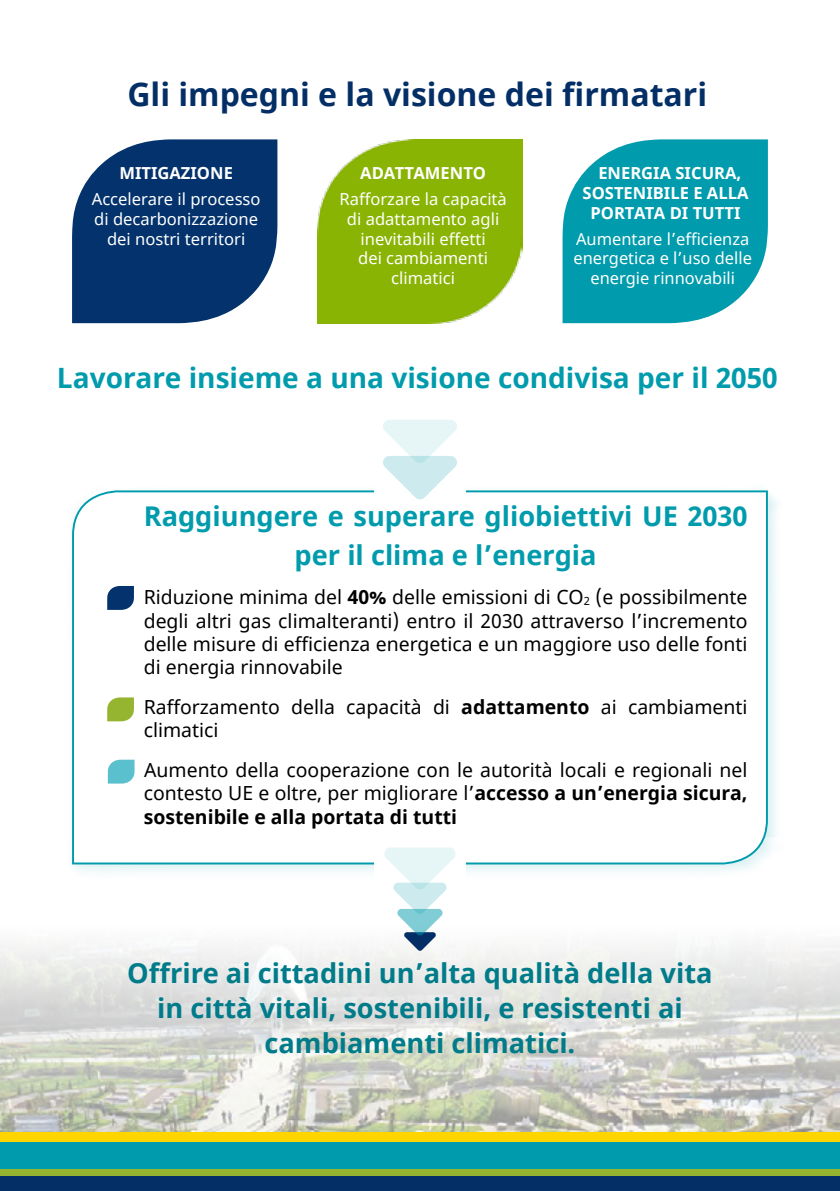
<style>
.page{position:relative;width:840px;height:1191px;background:#fff}
.page>*{position:absolute;margin:0;border:0;box-sizing:border-box;transform-origin:0 0}
.t1{font:700 32px "Noto Sans";color:#042f66}
.t2{font:700 28px "Noto Sans";color:#009bac}
.t3{font:700 27.2px/35px "Noto Sans";color:#007b89;text-align:center}
.t4{font:700 27.2px/38.8px "Noto Sans";color:#009bac;text-align:center}
.t5{font:19.4px/23.2px "Noto Sans";color:#000;text-align:justify}
.t6{font:16.6px/19.8px "Noto Sans";color:#fff;text-align:center}
.t7{font:700 16.6px/19.8px "Noto Sans";color:#fff;text-align:center}
.s1{font-weight:700}
.s2{font-size:11.4px}
</style>
<div class="page">
<img style="left:0;top:944px;width:839px;height:188px">
<div style="left:66px;top:484px;width:715px;height:394px;background:#009bac;opacity:.16"></div>
<svg style="left:71px;top:489px;width:697px;height:376px"></svg>
<div style="left:374px;top:464px;width:91px;height:33px;background:#fff"></div>
<div style="left:374px;top:847px;width:91px;height:34px;background:#fff"></div>
<div style="left:0;top:1142px;width:839px;height:27px;background:#009bac"></div>
<div style="left:0;top:1169px;width:839px;height:7px;background:#95b531"></div>
<div style="left:0;top:1176px;width:839px;height:15px;background:#042f66"></div>
<div style="left:0;top:1132px;width:839px;height:10px;background:#ffd500"></div>
<svg style="left:107px;top:586px;width:27px;height:24px"></svg>
<svg style="left:107px;top:697px;width:27px;height:24px"></svg>
<svg style="left:72px;top:139px;width:205px;height:184px;background:#1c467a"></svg>
<svg style="left:562px;top:139px;width:205px;height:184px;background:#19a5b4"></svg>
<img style="left:317px;top:139px;width:205px;height:184px">
<svg style="left:380px;top:420px;width:79px;height:80px"></svg>
<svg style="left:382px;top:847px;width:75px;height:104px"></svg>
<svg style="left:108px;top:759px;width:26px;height:24px"></svg>
<h1 class="t1" style="left:127px;top:72px;width:581px">Gli impegni e la visione dei firmatari</h1>
<p class="t7" style="left:119px;top:164px;width:115px">MITIGAZIONE</p>
<p class="t6" style="left:92px;top:189px;width:170px">Accelerare il processo di decarbonizzazione dei nostri territori</p>
<p class="t7" style="left:360px;top:164px;width:127px">ADATTAMENTO</p>
<p class="t6" style="left:339px;top:189px;width:169px">Rafforzare la capacità di adattamento agli inevitabili effetti<br>dei cambiamenti climatici</p>
<p class="t7" style="left:582px;top:164px;width:167px">ENERGIA SICURA,<br>SOSTENIBILE E ALLA<br>PORTATA DI TUTTI</p>
<p class="t6" style="left:573px;top:229px;width:180px">Aumentare l’efficienza energetica e l’uso delle energie rinnovabili</p>
<h2 class="t2" style="left:57px;top:358px;width:721px">Lavorare insieme a una visione condivisa per il 2050</h2>
<h3 class="t4" style="left:144px;top:497px;width:605px">Raggiungere e superare gliobiettivi UE 2030 per il clima e l’energia</h3>
<p class="t5" style="left:144px;top:586px;width:605px">Riduzione minima del <span class="s1">40%</span> delle emissioni di CO<span class="s2">2</span> (e possibilmente degli altri gas climalteranti) entro il 2030 attraverso l’incremento delle misure di efficienza energetica e un maggiore uso delle fonti di energia rinnovabile</p>
<p class="t5" style="left:144px;top:696px;width:605px">Rafforzamento della capacità di <span class="s1">adattamento</span> ai cambiamenti climatici</p>
<p class="t5" style="left:144px;top:759px;width:605px">Aumento della cooperazione con le autorità locali e regionali nel contesto UE e oltre, per migliorare l’<span class="s1">accesso a un’energia sicura, sostenibile e alla portata di tutti</span></p>
<h3 class="t3" style="left:127px;top:956px;width:586px">Offrire ai cittadini un’alta qualità della vita in città vitali, sostenibili, e resistenti ai cambiamenti climatici.</h3>
</div>
